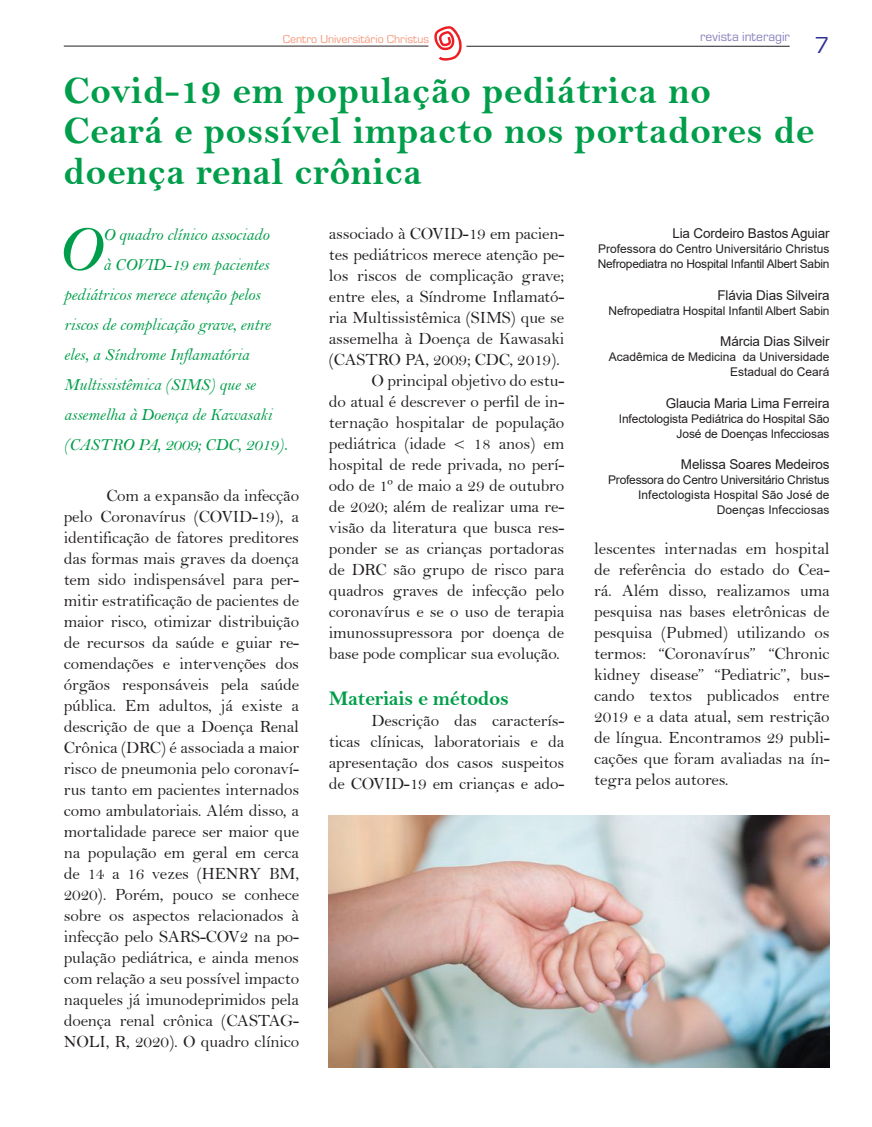
<style>
.page{position:relative;width:872px;height:1127px;background:#fff}
.page>*{position:absolute;margin:0;border:0;box-sizing:border-box;transform-origin:0 0}
.ABRE_TESTE{font:64.65px "Bell MT Italic";color:#009e4b}
.TÍTULO_1{font:39px/40.8px "Bell MT Bold";letter-spacing:.01em;color:#009e4b}
.t1{font:24px "Eurostile";color:#2e3092}
.TÍTULO_2{font:21px "Bell MT Bold";letter-spacing:-.02em;color:#009e4b}
.PARÁGRAFO{font:17.25px/21px "Bell";letter-spacing:-.01em;color:#231f20;text-align:justify}
.ABRE_TESTE-2{font:17.25px "Bell MT Italic";letter-spacing:-.01em;color:#009e4b}
.ASS_ARTIGO_1{font:13.5px "Arial";letter-spacing:-.01em;color:#231f20}
.t2{font:13.5px "Eurostile";letter-spacing:.005em;color:#8781bd}
.ASS_ARTIGO_2{font:12px/15px "Arial";letter-spacing:-.01em;color:#231f20;text-align:right}
.ASS_ARTIGO_2-2{font:12px/15px "Arial";letter-spacing:.01em;color:#231f20;text-align:right}
.t3{font:12px "Eurostile";color:#f6977a}
</style>
<div class="page">
<svg style="left:434px;top:26px;width:28px;height:35px"></svg>
<hr style="left:64px;top:46px;width:364px;height:1px;background:#231f20">
<hr style="left:466px;top:46px;width:323px;height:1px;background:#231f20">
<img style="left:329px;top:816px;width:500px;height:251px">
<p class="t3" style="left:283px;top:30px;width:148px">Centro Universitário Christus</p>
<p class="t2" style="left:700px;top:28px;width:91px">revista interagir</p>
<p class="TÍTULO_1" style="left:64px;top:70px;width:752px">Covid-19 em população pediátrica no<br>Ceará e possível impacto nos portadores de doença renal crônica</p>
<p class="ASS_ARTIGO_1" style="left:672px;top:224px;width:159px">Lia Cordeiro Bastos Aguiar</p>
<p class="ASS_ARTIGO_2" style="left:598px;top:241px;width:233px">Professora do Centro Universitário Christus</p>
<p class="ASS_ARTIGO_2" style="left:598px;top:256px;width:233px">Nefropediatra no Hospital Infantil Albert Sabin</p>
<p class="ASS_ARTIGO_1" style="left:717px;top:286px;width:114px">Flávia Dias Silveira</p>
<p class="ASS_ARTIGO_2" style="left:608px;top:303px;width:222px">Nefropediatra Hospital Infantil Albert Sabin</p>
<p class="ASS_ARTIGO_1" style="left:720px;top:332px;width:111px">Márcia Dias Silveir</p>
<p class="ASS_ARTIGO_2" style="left:609px;top:349px;width:222px">Acadêmica de Medicina da Universidade<br>Estadual do Ceará</p>
<p class="ASS_ARTIGO_1" style="left:666px;top:394px;width:165px">Glaucia Maria Lima Ferreira</p>
<p class="ASS_ARTIGO_2" style="left:619px;top:411px;width:212px">Infectologista Pediátrica do Hospital São<br>José de Doenças Infecciosas</p>
<p class="ASS_ARTIGO_1" style="left:681px;top:455px;width:150px">Melissa Soares Medeiros</p>
<p class="ASS_ARTIGO_2" style="left:608px;top:472px;width:223px">Professora do Centro Universitário Christus</p>
<p class="ASS_ARTIGO_2-2" style="left:638px;top:487px;width:193px">Infectologista Hospital São José de<br>Doenças Infecciosas</p>
<h3 class="t1" style="left:814px;top:29px;width:16px">7</h3>
<p class="ABRE_TESTE" style="left:57px;top:211px;width:46px">O</p>
<p class="ABRE_TESTE-2" style="left:103px;top:224px;width:168px">O quadro clínico associado</p>
<p class="PARÁGRAFO" style="left:329px;top:223px;width:237px">associado à COVID-19 em pacien&shy;tes pediátricos merece atenção pe&shy;los riscos de complicação grave; entre eles, a Síndrome Inflamató&shy;ria Multissistêmica (SIMS) que se assemelha à Doença de Kawasaki (CASTRO PA, 2009; CDC, 2019).</p>
<p class="PARÁGRAFO" style="left:329px;top:370px;width:237px;text-indent:43px">O principal objetivo do estu&shy;do atual é descrever o perfil de in&shy;ternação hospitalar de população pediátrica (idade &lt; 18 anos) em hospital de rede privada, no perí&shy;odo de 1º de maio a 29 de outubro de 2020; além de realizar uma re&shy;visão da literatura que busca res&shy;ponder se as crianças portadoras de DRC são grupo de risco para quadros graves de infecção pelo coronavírus e se o uso de terapia imunossupressora por doença de base pode complicar sua evolução.</p>
<p class="TÍTULO_2" style="left:329px;top:686px;width:181px">Materiais e métodos</p>
<p class="PARÁGRAFO" style="left:329px;top:710px;width:237px;text-indent:43px">Descrição das caracterís&shy;ticas clínicas, laboratoriais e da apresentação dos casos suspeitos de COVID-19 em crianças e ado-</p>
<p class="ABRE_TESTE-2" style="left:103px;top:254px;width:167px">à COVID-19 em pacientes</p>
<p class="ABRE_TESTE-2" style="left:64px;top:284px;width:198px">pediátricos merece atenção pelos</p>
<p class="ABRE_TESTE-2" style="left:64px;top:314px;width:208px">riscos de complicação grave, entre</p>
<p class="ABRE_TESTE-2" style="left:64px;top:344px;width:187px">eles, a Síndrome Inflamatória</p>
<p class="ABRE_TESTE-2" style="left:64px;top:374px;width:193px">Multissistêmica (SIMS) que se</p>
<p class="ABRE_TESTE-2" style="left:64px;top:404px;width:210px">assemelha à Doença de Kawasaki</p>
<p class="ABRE_TESTE-2" style="left:64px;top:434px;width:225px">(CASTRO PA, 2009; CDC, 2019).</p>
<p class="PARÁGRAFO" style="left:64px;top:485px;width:237px;text-indent:43px">Com a expansão da infecção pelo Coronavírus (COVID-19), a identificação de fatores preditores das formas mais graves da doença tem sido indispensável para per&shy;mitir estratificação de pacientes de maior risco, otimizar distribuição de recursos da saúde e guiar re&shy;comendações e intervenções dos órgãos responsáveis pela saúde pública. Em adultos, já existe a descrição de que a Doença Renal Crônica (DRC) é associada a maior risco de pneumonia pelo coronaví&shy;rus tanto em pacientes internados como ambulatoriais. Além disso, a mortalidade parece ser maior que na população em geral em cerca de 14 a 16 vezes (HENRY BM, 2020). Porém, pouco se conhece sobre os aspectos relacionados à infecção pelo SARS-COV2 na po&shy;pulação pediátrica, e ainda menos com relação a seu possível impacto naqueles já imunodeprimidos pela doença renal crônica (CASTAG-NOLI, R, 2020). O quadro clínico</p>
<p class="PARÁGRAFO" style="left:594px;top:538px;width:237px">lescentes internadas em hospital de referência do estado do Cea&shy;rá. Além disso, realizamos uma pesquisa nas bases eletrônicas de pesquisa (Pubmed) utilizando os termos: “Coronavírus” “Chronic kidney disease” “Pediatric”, bus&shy;cando textos publicados entre 2019 e a data atual, sem restrição de língua. Encontramos 29 publi&shy;cações que foram avaliadas na ín&shy;tegra pelos autores.</p>
</div>
